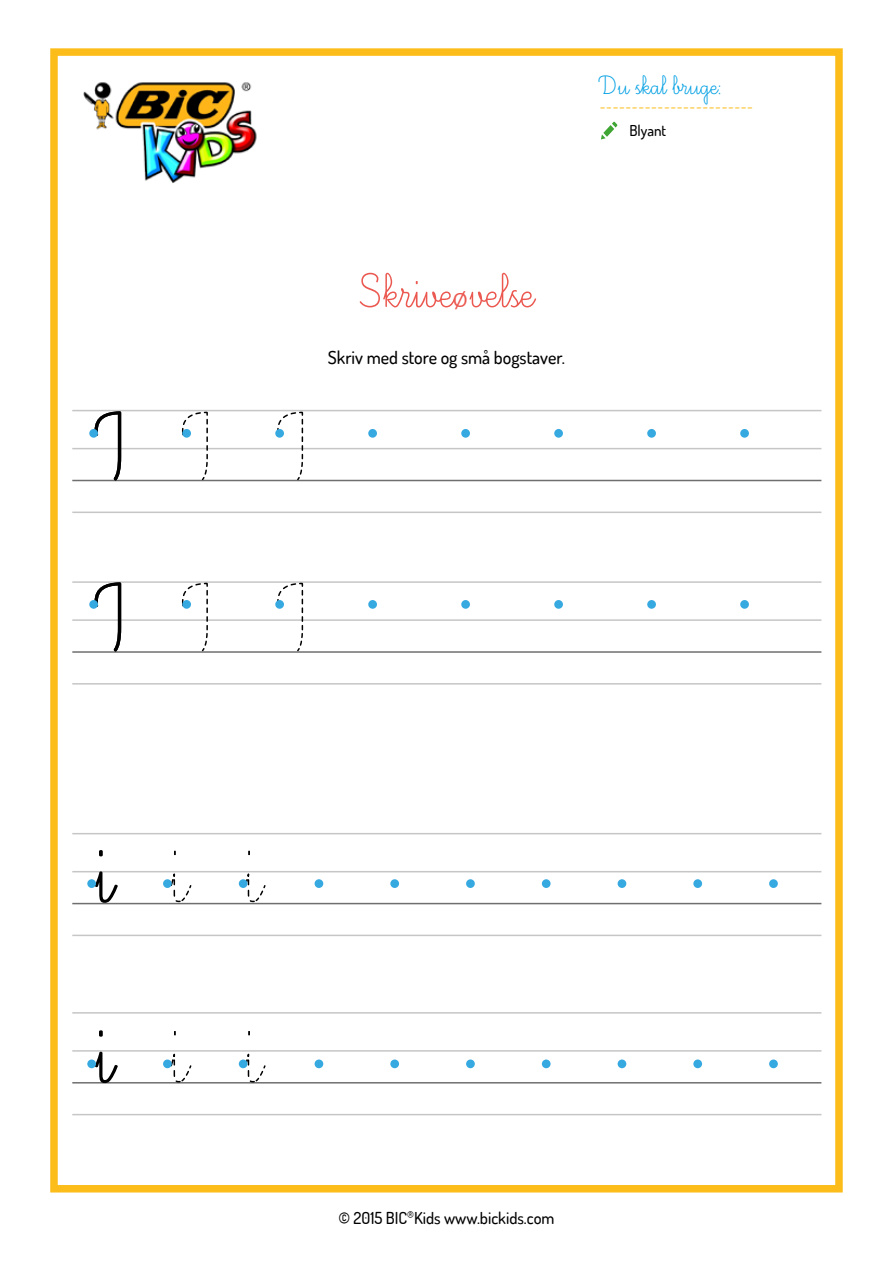
<style>
.page{position:relative;width:893px;height:1263px;background:#fff}
.page>*{position:absolute;margin:0;border:0;box-sizing:border-box;transform-origin:0 0}
.t1{font:121.95px/171px "Ecriture A Romain Orne";color:#000}
.t2{font:60px "Ecriture A Romain Orne";color:#eb5850}
.t3{font:33px "Ecriture A Romain Orne";color:#009fe3}
.t4{font:500 18px "Dosis";color:#000}
.t5{font:18px "Minion Pro";color:#fcbd1b}
.t6{font:500 16.5px "Dosis";color:#000}
.t7{font:500 15px "Dosis";color:#000}
.s1{font-family:"Calibri";font-weight:300;font-size:30px}
</style>
<div class="page">
<div style="left:50px;top:48px;width:793px;height:1144px;border:8px solid #fcbd1b"></div>
<img style="left:83px;top:82px;width:174px;height:101px">
<svg style="left:601px;top:122px;width:16px;height:17px"></svg>
<hr style="left:72px;top:1082px;width:749px;height:1px;background:#706f6f">
<hr style="left:72px;top:1114px;width:749px;height:1px;background:#c6c6c6">
<hr style="left:72px;top:903px;width:749px;height:1px;background:#706f6f">
<hr style="left:72px;top:935px;width:749px;height:1px;background:#c6c6c6">
<hr style="left:72px;top:480px;width:749px;height:1px;background:#706f6f">
<hr style="left:72px;top:512px;width:749px;height:1px;background:#c6c6c6">
<hr style="left:72px;top:651px;width:749px;height:2px;background:#706f6f">
<hr style="left:72px;top:683px;width:749px;height:1px;background:#c6c6c6">
<hr style="left:72px;top:1050px;width:749px;height:2px;background:#c6c6c6">
<hr style="left:72px;top:871px;width:749px;height:1px;background:#c6c6c6">
<hr style="left:72px;top:448px;width:749px;height:1px;background:#c6c6c6">
<hr style="left:72px;top:619px;width:749px;height:2px;background:#c6c6c6">
<hr style="left:72px;top:1012px;width:749px;height:1px;background:#c6c6c6">
<hr style="left:72px;top:833px;width:749px;height:1px;background:#c6c6c6">
<hr style="left:72px;top:410px;width:749px;height:1px;background:#c6c6c6">
<hr style="left:72px;top:581px;width:749px;height:2px;background:#c6c6c6">
<svg style="left:181px;top:411px;width:28px;height:69px"></svg>
<svg style="left:181px;top:582px;width:28px;height:70px"></svg>
<svg style="left:276px;top:411px;width:28px;height:69px"></svg>
<svg style="left:276px;top:582px;width:28px;height:70px"></svg>
<div style="left:89px;top:429px;width:9px;height:9px;background:#36a9e1;border-radius:50%"></div>
<div style="left:89px;top:600px;width:9px;height:9px;background:#36a9e1;border-radius:50%"></div>
<div style="left:182px;top:429px;width:9px;height:9px;background:#36a9e1;border-radius:50%"></div>
<div style="left:182px;top:600px;width:9px;height:9px;background:#36a9e1;border-radius:50%"></div>
<div style="left:275px;top:429px;width:9px;height:9px;background:#36a9e1;border-radius:50%"></div>
<div style="left:275px;top:600px;width:9px;height:9px;background:#36a9e1;border-radius:50%"></div>
<div style="left:461px;top:429px;width:9px;height:9px;background:#36a9e1;border-radius:50%"></div>
<div style="left:461px;top:600px;width:9px;height:9px;background:#36a9e1;border-radius:50%"></div>
<div style="left:647px;top:429px;width:9px;height:9px;background:#36a9e1;border-radius:50%"></div>
<div style="left:647px;top:600px;width:9px;height:9px;background:#36a9e1;border-radius:50%"></div>
<div style="left:368px;top:429px;width:9px;height:9px;background:#36a9e1;border-radius:50%"></div>
<div style="left:368px;top:600px;width:9px;height:9px;background:#36a9e1;border-radius:50%"></div>
<div style="left:554px;top:429px;width:9px;height:9px;background:#36a9e1;border-radius:50%"></div>
<div style="left:554px;top:600px;width:9px;height:9px;background:#36a9e1;border-radius:50%"></div>
<div style="left:740px;top:429px;width:9px;height:9px;background:#36a9e1;border-radius:50%"></div>
<div style="left:740px;top:600px;width:9px;height:9px;background:#36a9e1;border-radius:50%"></div>
<svg style="left:95px;top:850px;width:23px;height:53px"></svg>
<svg style="left:95px;top:1030px;width:23px;height:53px"></svg>
<svg style="left:169px;top:872px;width:24px;height:31px"></svg>
<svg style="left:169px;top:1051px;width:24px;height:32px"></svg>
<svg style="left:244px;top:872px;width:23px;height:31px"></svg>
<svg style="left:244px;top:1051px;width:23px;height:32px"></svg>
<div style="left:87px;top:879px;width:9px;height:9px;background:#36a9e1;border-radius:50%"></div>
<div style="left:87px;top:1059px;width:9px;height:9px;background:#36a9e1;border-radius:50%"></div>
<div style="left:163px;top:879px;width:9px;height:9px;background:#36a9e1;border-radius:50%"></div>
<div style="left:163px;top:1059px;width:9px;height:9px;background:#36a9e1;border-radius:50%"></div>
<div style="left:239px;top:879px;width:9px;height:9px;background:#36a9e1;border-radius:50%"></div>
<div style="left:239px;top:1059px;width:9px;height:9px;background:#36a9e1;border-radius:50%"></div>
<div style="left:542px;top:879px;width:9px;height:9px;background:#36a9e1;border-radius:50%"></div>
<div style="left:542px;top:1059px;width:9px;height:9px;background:#36a9e1;border-radius:50%"></div>
<div style="left:315px;top:879px;width:8px;height:9px;background:#36a9e1;border-radius:50%"></div>
<div style="left:315px;top:1059px;width:8px;height:9px;background:#36a9e1;border-radius:50%"></div>
<div style="left:618px;top:879px;width:8px;height:9px;background:#36a9e1;border-radius:50%"></div>
<div style="left:618px;top:1059px;width:8px;height:9px;background:#36a9e1;border-radius:50%"></div>
<div style="left:390px;top:879px;width:9px;height:9px;background:#36a9e1;border-radius:50%"></div>
<div style="left:390px;top:1059px;width:9px;height:9px;background:#36a9e1;border-radius:50%"></div>
<div style="left:693px;top:879px;width:9px;height:9px;background:#36a9e1;border-radius:50%"></div>
<div style="left:693px;top:1059px;width:9px;height:9px;background:#36a9e1;border-radius:50%"></div>
<div style="left:466px;top:879px;width:9px;height:9px;background:#36a9e1;border-radius:50%"></div>
<div style="left:466px;top:1059px;width:9px;height:9px;background:#36a9e1;border-radius:50%"></div>
<div style="left:769px;top:879px;width:9px;height:9px;background:#36a9e1;border-radius:50%"></div>
<div style="left:769px;top:1059px;width:9px;height:9px;background:#36a9e1;border-radius:50%"></div>
<h1 class="t1" style="left:98px;top:368px;width:33px">I<br>I</h1>
<h3 class="t3" style="left:600px;top:69px;width:124px">Du skal bruge:</h3>
<p class="t5" style="left:600px;top:94px;width:155px">------------------------</p>
<p class="t7" style="left:629px;top:121px;width:38px">Blyant</p>
<h2 class="t2" style="left:360px;top:262px;width:175px">Skrive<span class="s1">ø</span>velse</h2>
<p class="t4" style="left:328px;top:346px;width:239px">Skriv med store og små bogstaver.</p>
<p class="t6" style="left:338px;top:1207px;width:218px">© 2015 BIC<sup>®</sup>Kids www.bickids.com</p>
</div>
